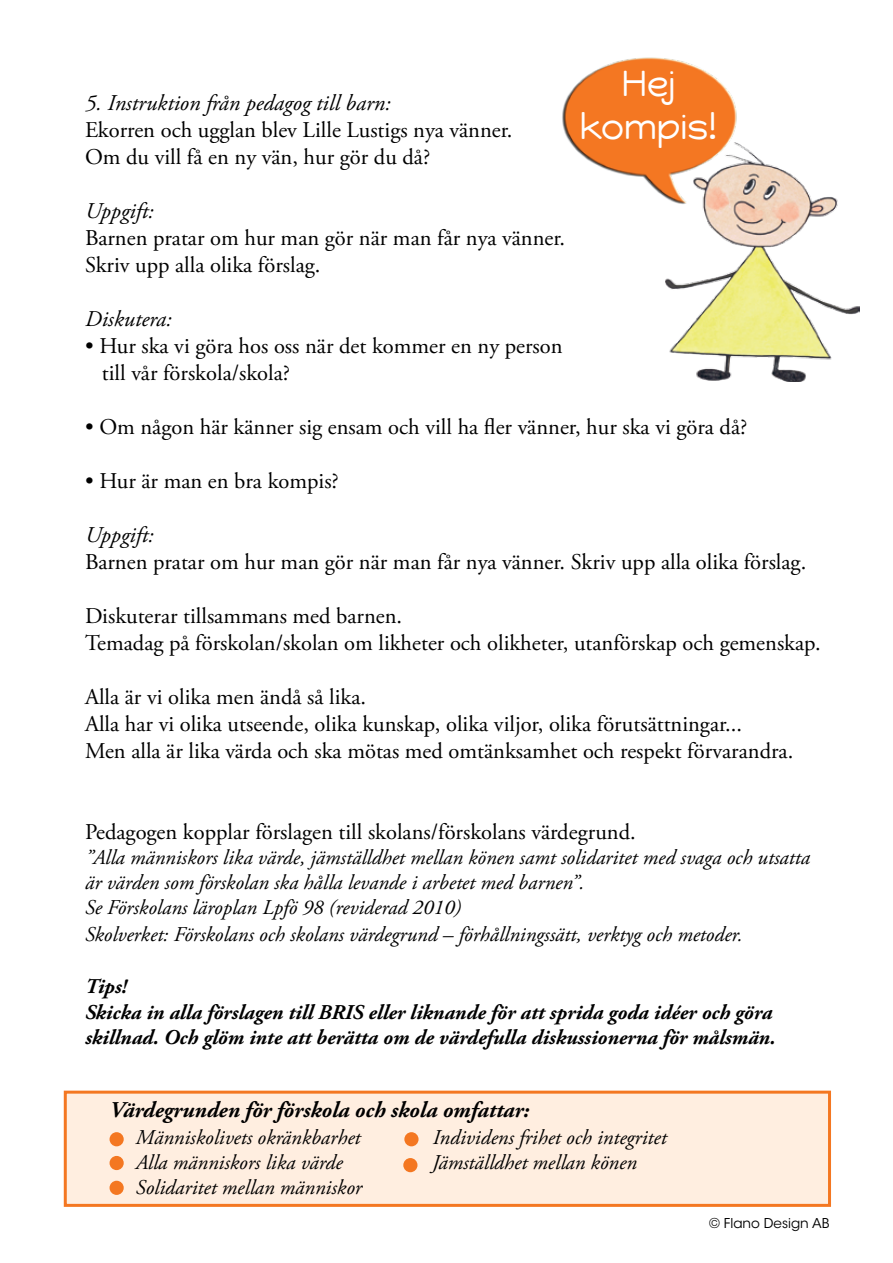
<style>
.page{position:relative;width:893px;height:1263px;background:#fff}
.page>*{position:absolute;margin:0;border:0;box-sizing:border-box;transform-origin:0 0}
.t1{font:36px/43.2px "Happy Monkey";color:#fff;text-align:center}
.t2{font:22.5px/27px "Adobe Garamond Pro";color:#000}
.t3{font:italic 22.5px "Adobe Garamond Pro";color:#000}
.t4{font:italic 700 22.5px "Adobe Garamond Pro";color:#000}
.t5{font:italic 21px/25.8px "Adobe Garamond Pro";color:#000}
.t6{font:italic 700 21px/25.2px "Adobe Garamond Pro";color:#000}
.t7{font:13.5px "ITC Avant Garde Std";color:#000}
</style>
<div class="page">
<div style="left:64px;top:1091px;width:767px;height:116px;background:#ffeee0;border:3px solid #f47721"></div>
<img style="left:665px;top:144px;width:195px;height:237px">
<img style="left:562px;top:57px;width:178px;height:151px">
<div style="left:110px;top:1132px;width:14px;height:14px;background:#f47721;border-radius:50%"></div>
<div style="left:404px;top:1132px;width:15px;height:14px;background:#f47721;border-radius:50%"></div>
<div style="left:110px;top:1156px;width:14px;height:14px;background:#f47721;border-radius:50%"></div>
<div style="left:403px;top:1158px;width:14px;height:14px;background:#f47721;border-radius:50%"></div>
<div style="left:110px;top:1181px;width:14px;height:14px;background:#f47721;border-radius:50%"></div>
<h1 class="t1" style="left:580px;top:62px;width:139px">Hej kompis!</h1>
<p class="t3" style="left:85px;top:89px;width:307px">5. Instruktion från pedagog till barn:</p>
<p class="t2" style="left:85px;top:117px;width:429px">Ekorren och ugglan blev Lille Lustigs nya vänner.<br>Om du vill få en ny vän, hur gör du då?</p>
<p class="t3" style="left:85px;top:197px;width:70px">Uppgift:</p>
<p class="t2" style="left:85px;top:225px;width:482px">Barnen pratar om hur man gör när man får nya vänner.<br>Skriv upp alla olika förslag.</p>
<p class="t3" style="left:85px;top:305px;width:88px">Diskutera:</p>
<p class="t2" style="left:102px;top:333px;width:462px;text-indent:-17px">• Hur ska vi göra hos oss när det kommer en ny person till vår förskola/skola?</p>
<p class="t2" style="left:85px;top:414px;width:664px">• Om någon här känner sig ensam och vill ha fler vänner, hur ska vi göra då?</p>
<p class="t2" style="left:85px;top:468px;width:255px">• Hur är man en bra kompis?</p>
<p class="t3" style="left:85px;top:521px;width:70px">Uppgift:</p>
<p class="t2" style="left:85px;top:549px;width:723px">Barnen pratar om hur man gör när man får nya vänner. Skriv upp alla olika förslag.</p>
<p class="t2" style="left:85px;top:603px;width:737px">Diskuterar tillsammans med barnen.<br>Temadag på förskolan/skolan om likheter och olikheter, utanförskap och gemenskap.</p>
<p class="t2" style="left:85px;top:684px;width:710px">Alla är vi olika men ändå så lika.<br>Alla har vi olika utseende, olika kunskap, olika viljor, olika förutsättningar...<br>Men alla är lika värda och ska mötas med omtänksamhet och respekt förvarandra.</p>
<p class="t2" style="left:85px;top:819px;width:552px">Pedagogen kopplar förslagen till skolans/förskolans värdegrund.</p>
<p class="t5" style="left:85px;top:845px;width:727px">”Alla människors lika värde, jämställdhet mellan könen samt solidaritet med svaga och utsatta är värden som förskolan ska hålla levande i arbetet med barnen”.<br>Se Förskolans läroplan Lpfö 98 (reviderad 2010)<br>Skolverket: Förskolans och skolans värdegrund – förhållningssätt, verktyg och metoder.</p>
<p class="t6" style="left:85px;top:974px;width:692px">Tips!<br>Skicka in alla förslagen till BRIS eller liknande för att sprida goda idéer och göra skillnad. Och glöm inte att berätta om de värdefulla diskussionerna för målsmän.</p>
<p class="t4" style="left:110px;top:1097px;width:421px">Värdegrunden för förskola och skola omfattar:</p>
<p class="t5" style="left:136px;top:1125px;width:226px">Människolivets okränkbarhet</p>
<p class="t5" style="left:433px;top:1125px;width:235px">Individens frihet och integritet</p>
<p class="t5" style="left:136px;top:1150px;width:208px">Alla människors lika värde</p>
<p class="t5" style="left:432px;top:1150px;width:206px">Jämställdhet mellan könen</p>
<p class="t5" style="left:136px;top:1175px;width:228px">Solidaritet mellan människor</p>
<p class="t7" style="left:709px;top:1215px;width:122px">© Flano Design AB</p>
</div>
